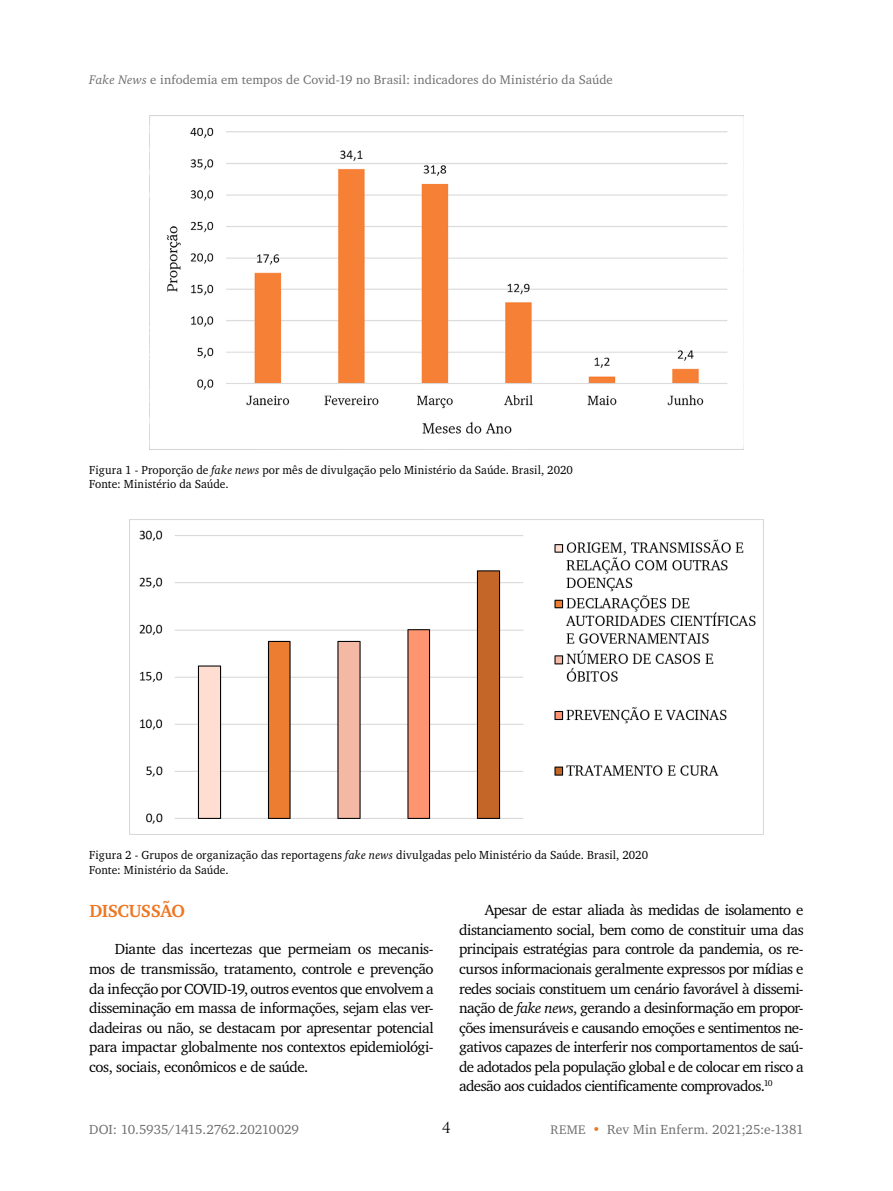
<style>
.page{position:relative;width:893px;height:1191px;background:#fff}
.page>*{position:absolute;margin:0;border:0;box-sizing:border-box;transform-origin:0 0}
.t1{font:700 18px "X Charter";letter-spacing:-.025em;color:#ed7623}
.t2{font:15px/19.5px "X Charter";letter-spacing:-.035em;color:#000;text-align:justify}
.t3{font:15px "Trajan Pro";color:#000}
.t4{font:13.5px "X Charter";letter-spacing:-.005em;color:#706f6f}
.t5{font:12.75px "X Charter";letter-spacing:.01em;color:#706f6f}
.t6{font:12px/14.4px "X Charter";letter-spacing:.01em;color:#000;scale:.96 1}
.s1{font-style:italic}
.s2{font-size:12.75px}
.s3{color:#ed7623}
</style>
<div class="page">
<img style="left:149px;top:116px;width:595px;height:333px">
<img style="left:129px;top:520px;width:635px;height:314px">
<p class="t5" style="left:89px;top:68px;width:525px"><span class="s1">Fake News</span> e infodemia em tempos de Covid-19 no Brasil: indicadores do Ministério da Saúde</p>
<p class="t6" style="left:89px;top:462px;width:505px">Figura 1 - Proporção de <span class="s1">fake news</span> por mês de divulgação pelo Ministério da Saúde. Brasil, 2020<br>Fonte: Ministério da Saúde.</p>
<p class="t6" style="left:89px;top:847px;width:584px">Figura 2 - Grupos de organização das reportagens <span class="s1">fake news</span> divulgadas pelo Ministério da Saúde. Brasil, 2020<br>Fonte: Ministério da Saúde.</p>
<p class="t1" style="left:89px;top:895px;width:97px">DISCUSSÃO</p>
<p class="t2" style="left:89px;top:938px;width:346px;text-indent:26px">Diante das incertezas que permeiam os mecanis&shy;mos de transmissão, tratamento, controle e prevenção da infecção por COVID-19, outros eventos que envolvem a disseminação em massa de informações, sejam elas ver&shy;dadeiras ou não, se destacam por apresentar potencial para impactar globalmente nos contextos epidemiológi&shy;cos, sociais, econômicos e de saúde.</p>
<p class="t2" style="left:459px;top:899px;width:346px;text-indent:26px">Apesar de estar aliada às medidas de isolamento e distanciamento social, bem como de constituir uma das principais estratégias para controle da pandemia, os re&shy;cursos informacionais geralmente expressos por mídias e redes sociais constituem um cenário favorável à dissemi&shy;nação de <span class="s1">fake news</span>, gerando a desinformação em propor&shy;ções imensuráveis e causando emoções e sentimentos ne&shy;gativos capazes de interferir nos comportamentos de saú&shy;de adotados pela população global e de colocar em risco a adesão aos cuidados cientificamente comprovados.<sup>10</sup></p>
<p class="t3" style="left:442px;top:1118px;width:10px">4</p>
<p class="t4" style="left:89px;top:1117px;width:211px">DOI: 10.5935/1415.2762.20210029</p>
<p class="t4" style="left:550px;top:1117px;width:255px"><span class="s2">REME</span> <span class="s3">•</span> Rev Min Enferm. 2021;25:e-1381</p>
</div>
